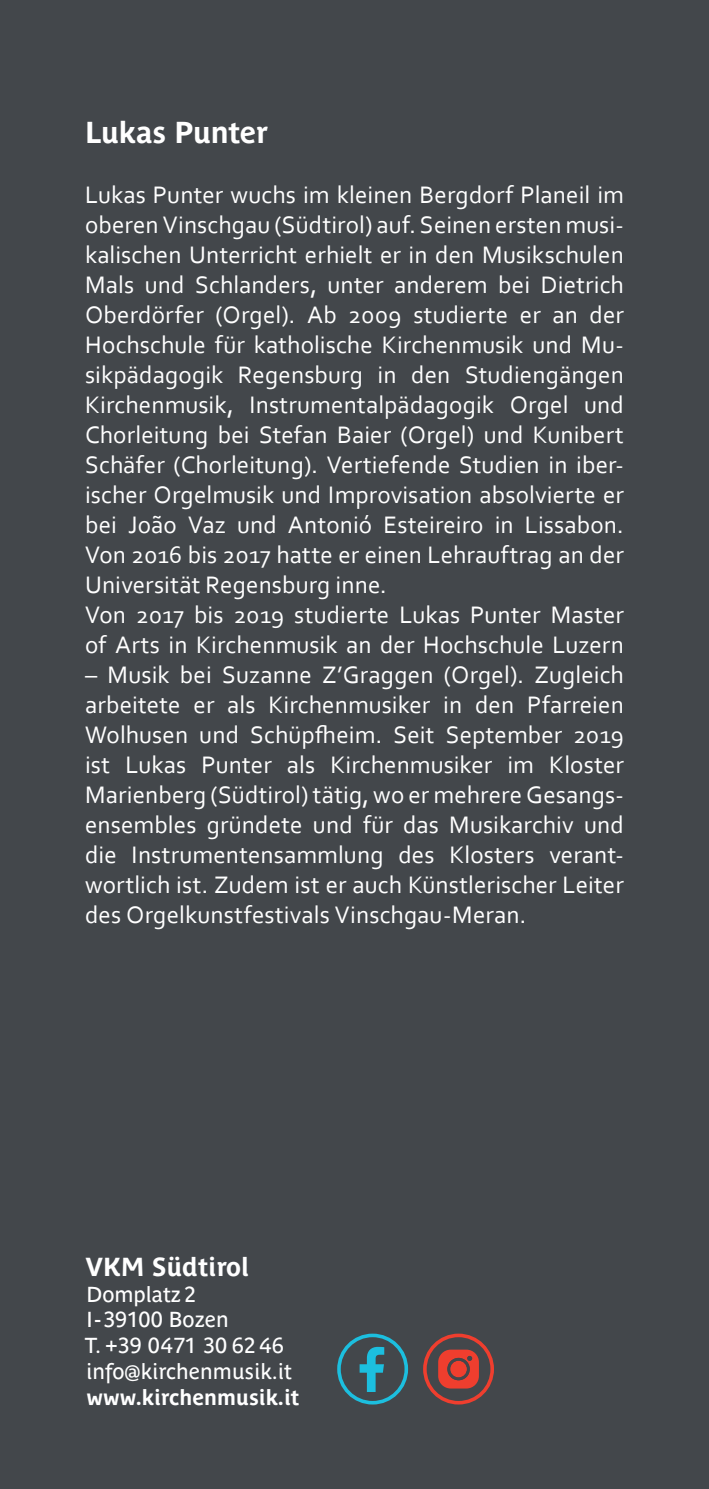
<style>
.page{position:relative;width:709px;height:1489px;background:#fff}
.page>*{position:absolute;margin:0;border:0;box-sizing:border-box;transform-origin:0 0}
.ft{font:700 30px "Parisine Plus Std";letter-spacing:-.01em;color:#fff}
.t1{font:700 25.75px "Parisine Plus Std";color:#fff}
.ft-2{font:25px/30px "Corbel";letter-spacing:.005em;color:#fff;text-align:justify}
.t2{font:21.5px "Parisine Plus Std";color:#fff}
.t3{font:700 21.5px "Parisine Plus Std";color:#fff}
</style>
<div class="page">
<div style="left:0;top:0;width:709px;height:1488px;background:#43474b"></div>
<svg style="left:337px;top:1333px;width:71px;height:71px"></svg>
<svg style="left:423px;top:1333px;width:71px;height:71px"></svg>
<p class="ft" style="left:85px;top:115px;width:184px">Lukas Punter</p>
<p class="ft-2" style="left:85px;top:179px;width:540px">Lukas Punter wuchs im kleinen Bergdorf Planeil im</p>
<p class="ft-2" style="left:85px;top:209px;width:540px">oberen Vinschgau (Südtirol) auf. Seinen ersten musi&shy;kalischen Unterricht erhielt er in den Musikschulen Mals und Schlanders, unter anderem bei Dietrich Oberdörfer (Orgel). Ab 2009 studierte er an der Hochschule für katholische Kirchenmusik und Mu&shy;sikpädagogik Regensburg in den Studiengängen Kirchenmusik, Instrumentalpädagogik Orgel und Chorleitung bei Stefan Baier (Orgel) und Kunibert Schäfer (Chorleitung). Vertiefende Studien in iber&shy;ischer Orgelmusik und Improvisation absolvierte er</p>
<p class="ft-2" style="left:85px;top:509px;width:540px">bei João Vaz und Antonió Esteireiro in Lissabon.<br>Von 2016 bis 2017 hatte er einen Lehrauftrag an der Universität Regensburg inne.</p>
<p class="ft-2" style="left:85px;top:599px;width:540px">Von 2017 bis 2019 studierte Lukas Punter Master of Arts in Kirchenmusik an der Hochschule Luzern</p>
<p class="ft-2" style="left:85px;top:659px;width:540px">– Musik bei Suzanne Z’Graggen (Orgel). Zugleich arbeitete er als Kirchenmusiker in den Pfarreien Wolhusen und Schüpfheim. Seit September 2019</p>
<p class="ft-2" style="left:85px;top:749px;width:540px">ist Lukas Punter als Kirchenmusiker im Kloster Marienberg (Südtirol) tätig, wo er mehrere Gesangs&shy;ensembles gründete und für das Musikarchiv und die Instrumentensammlung des Klosters verant&shy;wortlich ist. Zudem ist er auch Künstlerischer Leiter des Orgelkunstfestivals Vinschgau-Meran.</p>
<p class="t1" style="left:85px;top:1251px;width:165px">VKM Südtirol</p>
<p class="t2" style="left:87px;top:1281px;width:111px">Domplatz 2</p>
<p class="t2" style="left:86px;top:1307px;width:144px">I-39100 Bozen</p>
<p class="t2" style="left:85px;top:1333px;width:201px">T. +39 0471 30 62 46</p>
<p class="t2" style="left:86px;top:1358px;width:207px">info@kirchenmusik.it</p>
<p class="t3" style="left:86px;top:1384px;width:214px">www.kirchenmusik.it</p>
</div>
